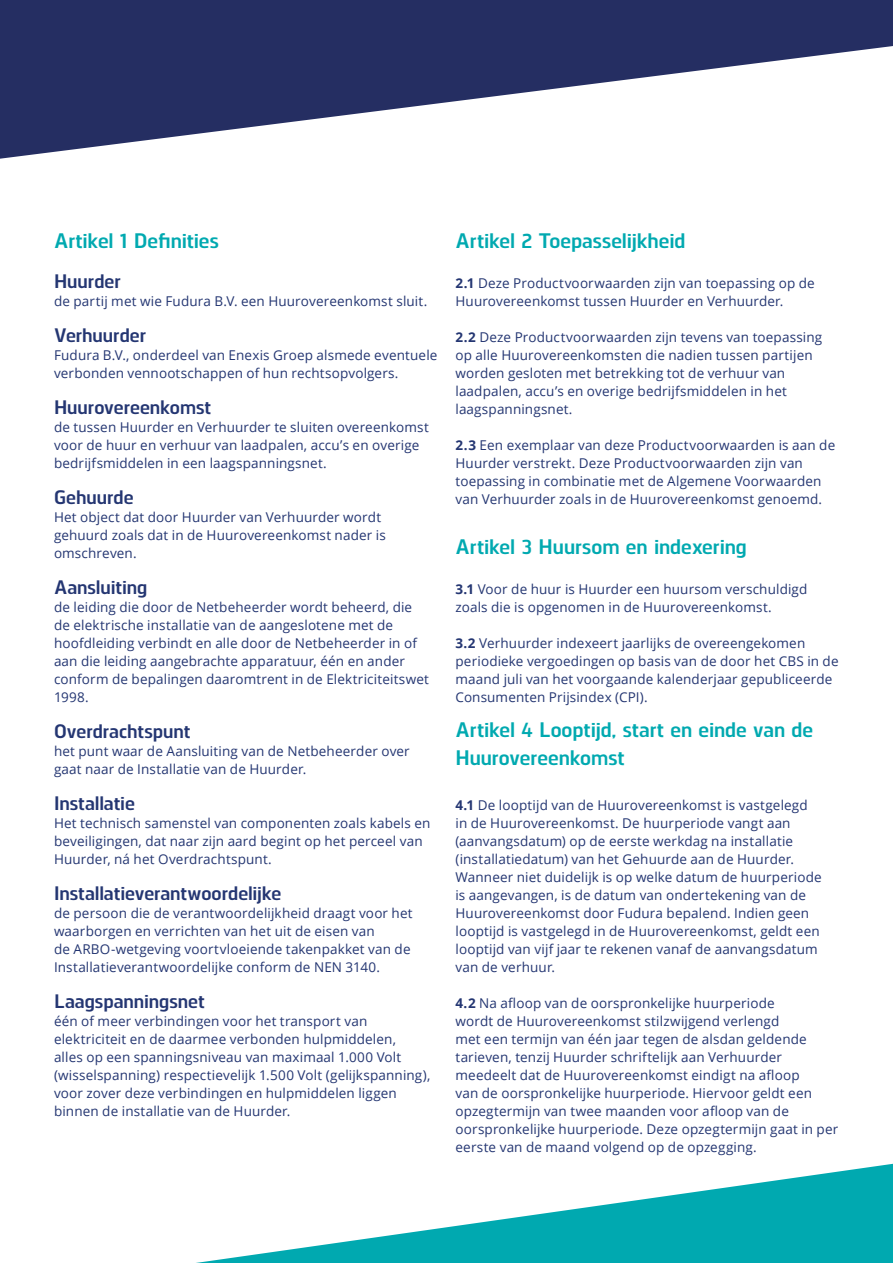
<style>
.page{position:relative;width:893px;height:1263px;background:#fff}
.page>*{position:absolute;margin:0;border:0;box-sizing:border-box;transform-origin:0 0}
.t1{font:700 21px/28.5px "Norpeth";letter-spacing:-.005em;color:#00a9b0}
.t2{font:700 19.5px "Norpeth";letter-spacing:-.005em;color:#243672}
.t3{font:13.5px/18px "Open Sans";letter-spacing:.01em;color:#243672}
.s1{font-weight:700}
</style>
<div class="page">
<svg style="left:196px;top:1164px;width:697px;height:99px"></svg>
<svg style="left:0;top:0;width:893px;height:159px;fill:#252e62"></svg>
<h1 class="t1" style="left:54px;top:224px;width:166px">Artikel 1 Definities</h1>
<h2 class="t2" style="left:54px;top:267px;width:68px">Huurder</h2>
<p class="t3" style="left:54px;top:292px;width:375px">de partij met wie Fudura B.V. een Huurovereenkomst sluit.</p>
<h2 class="t2" style="left:54px;top:321px;width:94px">Verhuurder</h2>
<p class="t3" style="left:54px;top:346px;width:385px">Fudura B.V., onderdeel van Enexis Groep alsmede eventuele verbonden vennootschappen of hun rechtsopvolgers.</p>
<h2 class="t2" style="left:54px;top:393px;width:159px">Huurovereenkomst</h2>
<p class="t3" style="left:54px;top:418px;width:376px">de tussen Huurder en Verhuurder te sluiten overeenkomst voor de huur en verhuur van laadpalen, accu’s en overige bedrijfsmiddelen in een laagspanningsnet.</p>
<h2 class="t2" style="left:54px;top:483px;width:81px">Gehuurde</h2>
<p class="t3" style="left:54px;top:508px;width:333px">Het object dat door Huurder van Verhuurder wordt gehuurd zoals dat in de Huurovereenkomst nader is omschreven.</p>
<h2 class="t2" style="left:54px;top:573px;width:95px">Aansluiting</h2>
<p class="t3" style="left:54px;top:598px;width:377px">de leiding die door de Netbeheerder wordt beheerd, die de elektrische installatie van de aangeslotene met de hoofdleiding verbindt en alle door de Netbeheerder in of aan die leiding aangebrachte apparatuur, één en ander conform de bepalingen daaromtrent in de Elektriciteitswet 1998.</p>
<h2 class="t2" style="left:54px;top:717px;width:138px">Overdrachtspunt</h2>
<p class="t3" style="left:54px;top:742px;width:357px">het punt waar de Aansluiting van de Netbeheerder over gaat naar de Installatie van de Huurder.</p>
<h2 class="t2" style="left:54px;top:789px;width:82px">Installatie</h2>
<p class="t3" style="left:54px;top:814px;width:378px">Het technisch samenstel van componenten zoals kabels en beveiligingen, dat naar zijn aard begint op het perceel van<br>Huurder, ná het Overdrachtspunt.</p>
<h2 class="t2" style="left:54px;top:879px;width:229px">Installatieverantwoordelijke</h2>
<p class="t3" style="left:54px;top:904px;width:360px">de persoon die de verantwoordelijkheid draagt voor het waarborgen en verrichten van het uit de eisen van<br>de ARBO-wetgeving voortvloeiende takenpakket van de Installatieverantwoordelijke conform de NEN 3140.</p>
<h2 class="t2" style="left:54px;top:987px;width:152px">Laagspanningsnet</h2>
<p class="t3" style="left:54px;top:1012px;width:378px">één of meer verbindingen voor het transport van elektriciteit en de daarmee verbonden hulpmiddelen,<br>alles op een spanningsniveau van maximaal 1.000 Volt (wisselspanning) respectievelijk 1.500 Volt (gelijkspanning), voor zover deze verbindingen en hulpmiddelen liggen binnen de installatie van de Huurder.</p>
<h1 class="t1" style="left:455px;top:224px;width:231px">Artikel 2 Toepasselijkheid</h1>
<p class="t3" style="left:455px;top:274px;width:361px"><span class="s1">2.1</span> Deze Productvoorwaarden zijn van toepassing op de<br>Huurovereenkomst tussen Huurder en Verhuurder.</p>
<p class="t3" style="left:455px;top:328px;width:368px"><span class="s1">2.2</span> Deze Productvoorwaarden zijn tevens van toepassing op alle Huurovereenkomsten die nadien tussen partijen worden gesloten met betrekking tot de verhuur van laadpalen, accu’s en overige bedrijfsmiddelen in het laagspanningsnet.</p>
<p class="t3" style="left:455px;top:436px;width:381px"><span class="s1">2.3</span> Een exemplaar van deze Productvoorwaarden is aan de Huurder verstrekt. Deze Productvoorwaarden zijn van toepassing in combinatie met de Algemene Voorwaarden van Verhuurder zoals in de Huurovereenkomst genoemd.</p>
<h1 class="t1" style="left:455px;top:530px;width:293px">Artikel 3 Huursom en indexering</h1>
<p class="t3" style="left:455px;top:580px;width:353px"><span class="s1">3.1</span> Voor de huur is Huurder een huursom verschuldigd zoals die is opgenomen in de Huurovereenkomst.</p>
<p class="t3" style="left:455px;top:634px;width:385px"><span class="s1">3.2</span> Verhuurder indexeert jaarlijks de overeengekomen periodieke vergoedingen op basis van de door het CBS in de maand juli van het voorgaande kalenderjaar gepubliceerde Consumenten Prijsindex (CPI).</p>
<h1 class="t1" style="left:455px;top:713px;width:359px">Artikel 4 Looptijd, start en einde van de<br>Huurovereenkomst</h1>
<p class="t3" style="left:455px;top:796px;width:368px"><span class="s1">4.1</span> De looptijd van de Huurovereenkomst is vastgelegd in de Huurovereenkomst. De huurperiode vangt aan (aanvangsdatum) op de eerste werkdag na installatie (installatiedatum) van het Gehuurde aan de Huurder.<br>Wanneer niet duidelijk is op welke datum de huurperiode is aangevangen, is de datum van ondertekening van de Huurovereenkomst door Fudura bepalend. Indien geen looptijd is vastgelegd in de Huurovereenkomst, geldt een looptijd van vijf jaar te rekenen vanaf de aanvangsdatum van de verhuur.</p>
<p class="t3" style="left:455px;top:994px;width:384px"><span class="s1">4.2</span> Na afloop van de oorspronkelijke huurperiode<br>wordt de Huurovereenkomst stilzwijgend verlengd<br>met een termijn van één jaar tegen de alsdan geldende tarieven, tenzij Huurder schriftelijk aan Verhuurder meedeelt dat de Huurovereenkomst eindigt na afloop<br>van de oorspronkelijke huurperiode. Hiervoor geldt een opzegtermijn van twee maanden voor afloop van de oorspronkelijke huurperiode. Deze opzegtermijn gaat in per eerste van de maand volgend op de opzegging.</p>
</div>
